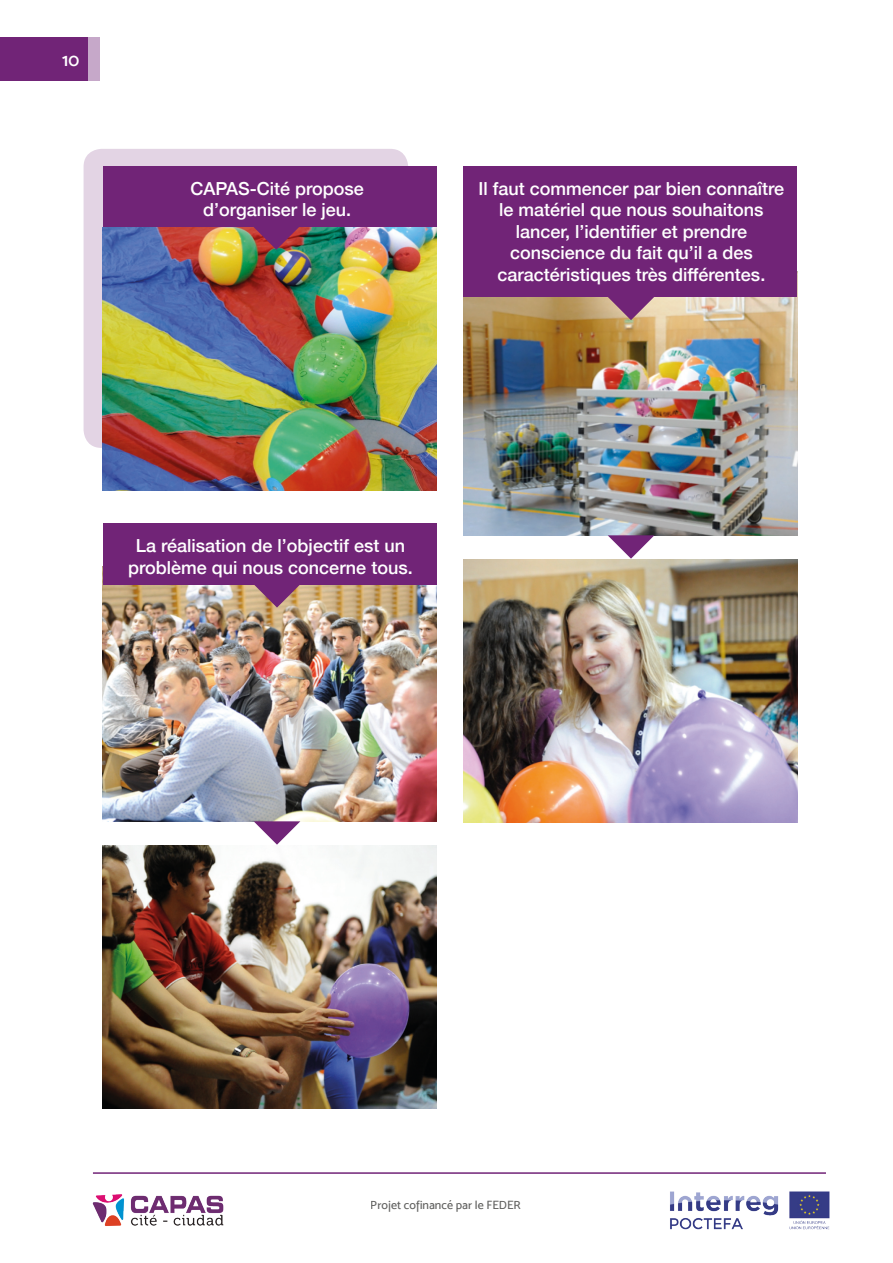
<style>
.page{position:relative;width:893px;height:1263px;background:#fff}
.page>*{position:absolute;margin:0;border:0;box-sizing:border-box;transform-origin:0 0}
.t1{font:500 18px/21.6px "Helvetica Neue";color:#fff;text-align:center}
.t2{font:18px "Mosk Semi Bold 600";color:#fff}
.t3{font:12px "Mosk Medium 500";color:#1d1d1b}
</style>
<div class="page">
<div style="left:0;top:38px;width:99px;height:43px;background:linear-gradient(to bottom,#c6a8c9,#c6a8c9)"></div>
<div style="left:0;top:38px;width:87px;height:43px;background:#712477"></div>
<img style="left:92px;top:1194px;width:132px;height:32px">
<img style="left:670px;top:1191px;width:160px;height:39px">
<hr style="left:93px;top:1172px;width:733px;height:2px;background:#712477">
<div style="left:84px;top:149px;width:324px;height:299px;background:#e3d4e4;border-radius:18px"></div>
<img style="left:103px;top:585px;width:334px;height:236px">
<img style="left:464px;top:297px;width:333px;height:238px">
<div style="left:103px;top:166px;width:334px;height:61px;background:#712477"></div>
<div style="left:103px;top:524px;width:334px;height:61px;background:#712477"></div>
<div style="left:463px;top:166px;width:334px;height:131px;background:#712477"></div>
<img style="left:103px;top:227px;width:334px;height:264px">
<img style="left:103px;top:845px;width:334px;height:264px">
<img style="left:464px;top:559px;width:333px;height:264px">
<svg style="left:253px;top:227px;width:47px;height:23px"></svg>
<svg style="left:254px;top:585px;width:46px;height:23px"></svg>
<svg style="left:608px;top:297px;width:46px;height:23px"></svg>
<svg style="left:254px;top:821px;width:46px;height:24px"></svg>
<svg style="left:608px;top:535px;width:46px;height:24px"></svg>
<p class="t2" style="left:62px;top:49px;width:19px">10</p>
<p class="t1" style="left:190px;top:176px;width:175px">CAPAS-Cité propose d’organiser le jeu.</p>
<p class="t1" style="left:478px;top:176px;width:307px">Il faut commencer par bien connaître le matériel que nous souhaitons lancer, l’identifier et prendre conscience du fait qu’il a des caractéristiques très différentes.</p>
<p class="t1" style="left:128px;top:534px;width:286px">La réalisation de l’objectif est un problème qui nous concerne tous.</p>
<p class="t3" style="left:371px;top:1198px;width:152px">Projet cofinancé par le FEDER</p>
</div>
